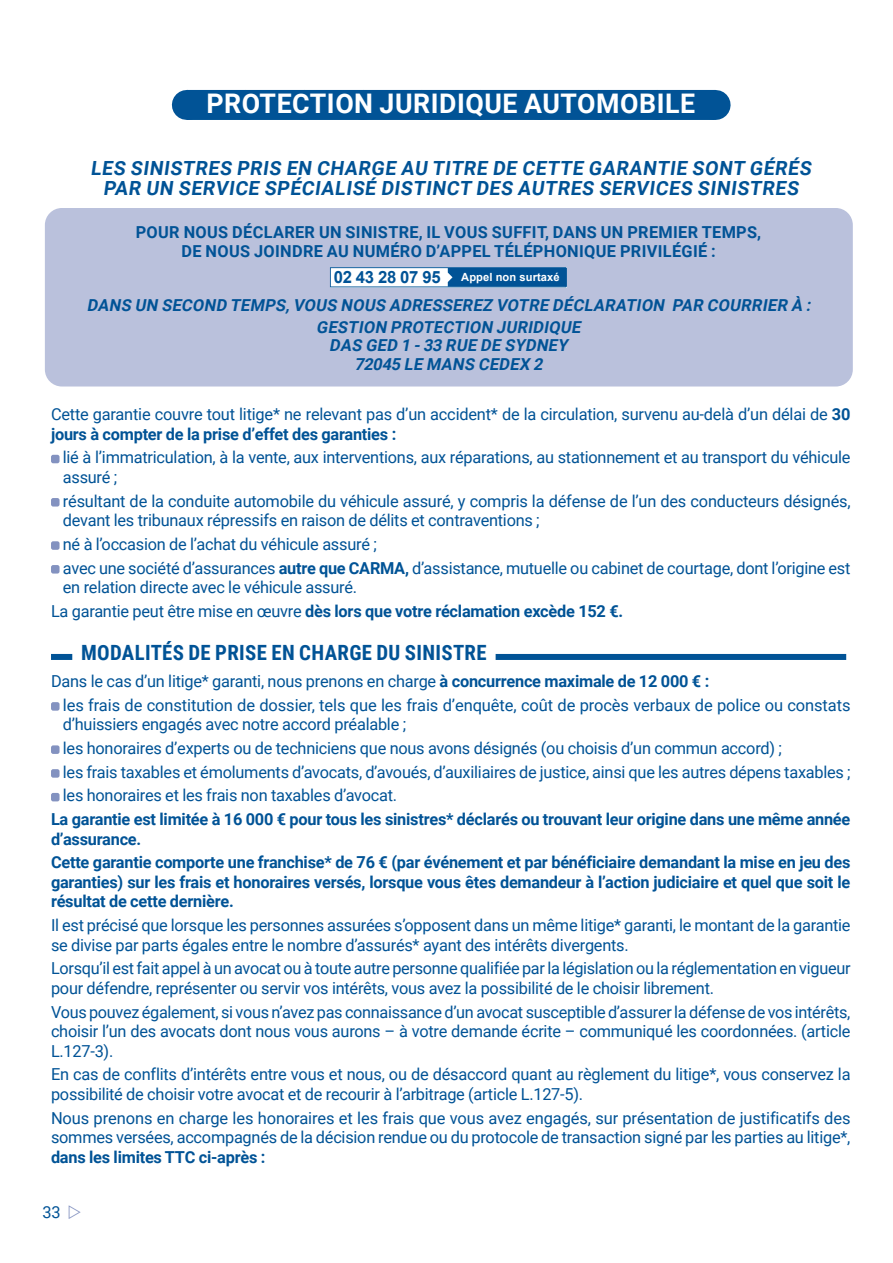
<style>
.page{position:relative;width:893px;height:1263px;background:#fff}
.page>*{position:absolute;margin:0;border:0;box-sizing:border-box;transform-origin:0 0}
.Titre{font:700 27px "Roboto";letter-spacing:.02em;color:#fff}
.sous_titre{font:700 21px "Roboto Condensed";letter-spacing:.015em;color:#015396}
.Italique-Centre{font:700 19.5px/19.5px "Roboto";color:#015396;text-align:center}
.Texte_justifie{font:16.5px/19.5px "Roboto";letter-spacing:-.015em;color:#015396}
.Texte_justifie-2{font:700 16.5px/19.5px "Roboto";letter-spacing:-.015em;color:#015396}
.Texte_justifie-3{font:italic 700 16.5px "Roboto";color:#015396}
.Texte_justifie-4{font:700 16.5px/19.5px "Roboto";letter-spacing:.02em;color:#015396;text-align:center}
.Texte_Retrait_6{font:700 11.25px "Arial";letter-spacing:.01em;color:#fff}
.s1{font-size:16.8px;color:#015396}
.s2{font-weight:700}
.s3{font-weight:400}
</style>
<div class="page">
<div style="left:187px;top:90px;width:528px;height:30px;background:#015396"></div>
<hr style="left:715px;top:90px;width:1px;height:30px;background:#015396">
<div style="left:51px;top:654px;width:795px;height:6px;background:#015396"></div>
<div style="left:72px;top:639px;width:424px;height:24px;background:#fff"></div>
<div style="left:51px;top:455px;width:9px;height:8px;background:#8392c0;border-radius:2px"></div>
<div style="left:51px;top:498px;width:9px;height:8px;background:#8392c0;border-radius:2px"></div>
<div style="left:51px;top:541px;width:9px;height:9px;background:#8392c0;border-radius:2px"></div>
<div style="left:51px;top:565px;width:9px;height:8px;background:#8392c0;border-radius:2px"></div>
<div style="left:51px;top:702px;width:9px;height:9px;background:#8392c0;border-radius:2px"></div>
<div style="left:51px;top:745px;width:9px;height:9px;background:#8392c0;border-radius:2px"></div>
<div style="left:51px;top:769px;width:9px;height:9px;background:#8392c0;border-radius:2px"></div>
<div style="left:51px;top:793px;width:9px;height:8px;background:#8392c0;border-radius:2px"></div>
<div style="left:45px;top:208px;width:808px;height:178px;background:#bac1dc;border-radius:17px"></div>
<svg style="left:330px;top:267px;width:237px;height:20px"></svg>
<p class="Titre" style="left:206px;top:85px;width:490px">PROTECTION JURIDIQUE AUTOMOBILE</p>
<p class="Italique-Centre" style="left:90px;top:158px;width:726px">LES SINISTRES PRIS EN CHARGE AU TITRE DE CETTE GARANTIE SONT GÉRÉS<br>PAR UN SERVICE SPÉCIALISÉ DISTINCT DES AUTRES SERVICES SINISTRES</p>
<p class="Texte_justifie-4" style="left:136px;top:222px;width:627px">POUR NOUS DÉCLARER UN SINISTRE, IL VOUS SUFFIT, DANS UN PREMIER TEMPS,<br>DE NOUS JOINDRE AU NUMÉRO D’APPEL TÉLÉPHONIQUE PRIVILÉGIÉ :</p>
<p class="Texte_Retrait_6" style="left:334px;top:269px;width:228px"><span class="s1">02 43 28 07 95</span> Appel non surtaxé</p>
<p class="Texte_justifie-3" style="left:87px;top:294px;width:729px">DANS UN SECOND TEMPS,VOUS NOUS ADRESSEREZ VOTRE DÉCLARATION PAR COURRIER À :</p>
<p class="Texte_justifie-3" style="left:316px;top:315px;width:270px">GESTION PROTECTION JURIDIQUE</p>
<p class="Texte_justifie-3" style="left:329px;top:334px;width:244px">DAS GED 1 -33 RUE DE SYDNEY</p>
<p class="Texte_justifie-3" style="left:354px;top:353px;width:193px">72045 LE MANS CEDEX 2</p>
<p class="Texte_justifie" style="left:51px;top:404px;width:801px">Cette garantie couvre tout litige* ne relevant pas d’un accident* de la circulation, survenu au-delà d’un délai de <span class="s2">30 jours à compter de la prise d’effet des garanties :</span></p>
<p class="Texte_justifie" style="left:63px;top:447px;width:789px">lié à l’immatriculation, à la vente, aux interventions, aux réparations, au stationnement et au transport du véhicule assuré ;</p>
<p class="Texte_justifie" style="left:63px;top:490px;width:789px">résultant de la conduite automobile du véhicule assuré, y compris la défense de l’un des conducteurs désignés, devant les tribunaux répressifs en raison de délits et contraventions ;</p>
<p class="Texte_justifie" style="left:63px;top:534px;width:315px">né à l’occasion de l’achat du véhicule assuré ;</p>
<p class="Texte_justifie" style="left:63px;top:557px;width:789px">avec une société d’assurances <span class="s2">autre que CARMA,</span> d’assistance, mutuelle ou cabinet de courtage, dont l’origine est en relation directe avec le véhicule assuré.</p>
<p class="Texte_justifie-2" style="left:51px;top:601px;width:574px"><span class="s3">La garantie peut être mise en œuvre</span> dès lors que votre réclamation excède 152 €.</p>
<p class="sous_titre" style="left:81px;top:638px;width:407px">MODALITÉS DE PRISE EN CHARGE DU SINISTRE</p>
<p class="Texte_justifie" style="left:51px;top:671px;width:660px">Dans le cas d’un litige* garanti, nous prenons en charge <span class="s2">à concurrence maximale de 12 000 € :</span></p>
<p class="Texte_justifie" style="left:63px;top:694px;width:789px">les frais de constitution de dossier, tels que les frais d’enquête, coût de procès verbaux de police ou constats d’huissiers engagés avec notre accord préalable ;</p>
<p class="Texte_justifie" style="left:63px;top:738px;width:721px">les honoraires d’experts ou de techniciens que nous avons désignés (ou choisis d’un commun accord) ;</p>
<p class="Texte_justifie" style="left:63px;top:761px;width:789px">les frais taxables et émoluments d’avocats, d’avoués, d’auxiliaires de justice, ainsi que les autres dépens taxables ;</p>
<p class="Texte_justifie" style="left:63px;top:785px;width:336px">les honoraires et les frais non taxables d’avocat.</p>
<p class="Texte_justifie-2" style="left:51px;top:809px;width:801px">La garantie est limitée à 16 000 € pour tous les sinistres* déclarés ou trouvant leur origine dans une même année d’assurance.</p>
<p class="Texte_justifie-2" style="left:51px;top:852px;width:801px;text-align:justify">Cette garantie comporte une franchise* de 76 € (par événement et par bénéficiaire demandant la mise en jeu des garanties) sur les frais et honoraires versés, lorsque vous êtes demandeur à l’action judiciaire et quel que soit le résultat de cette dernière.</p>
<p class="Texte_justifie" style="left:51px;top:915px;width:801px">Il est précisé que lorsque les personnes assurées s’opposent dans un même litige* garanti, le montant de la garantie se divise par parts égales entre le nombre d’assurés* ayant des intérêts divergents.</p>
<p class="Texte_justifie" style="left:51px;top:958px;width:801px">Lorsqu’il est fait appel à un avocat ou à toute autre personne qualifiée par la législation ou la réglementation en vigueur pour défendre, représenter ou servir vos intérêts, vous avez la possibilité de le choisir librement.</p>
<p class="Texte_justifie" style="left:51px;top:1001px;width:801px;text-align:justify">Vous pouvez également, si vous n’avez pas connaissance d’un avocat susceptible d’assurer la défense de vos intérêts, choisir l’un des avocats dont nous vous aurons – à votre demande écrite – communiqué les coordonnées. (article L.127-3).</p>
<p class="Texte_justifie" style="left:51px;top:1064px;width:801px">En cas de conflits d’intérêts entre vous et nous, ou de désaccord quant au règlement du litige*, vous conservez la possibilité de choisir votre avocat et de recourir à l’arbitrage (article L.127-5).</p>
<p class="Texte_justifie" style="left:51px;top:1107px;width:801px;text-align:justify">Nous prenons en charge les honoraires et les frais que vous avez engagés, sur présentation de justificatifs des sommes versées, accompagnés de la décision rendue ou du protocole de transaction signé par les parties au litige*, <span class="s2">dans les limites TTC ci‑après :</span></p>
<p class="Texte_justifie" style="left:43px;top:1202px;width:20px">33</p>
</div>
